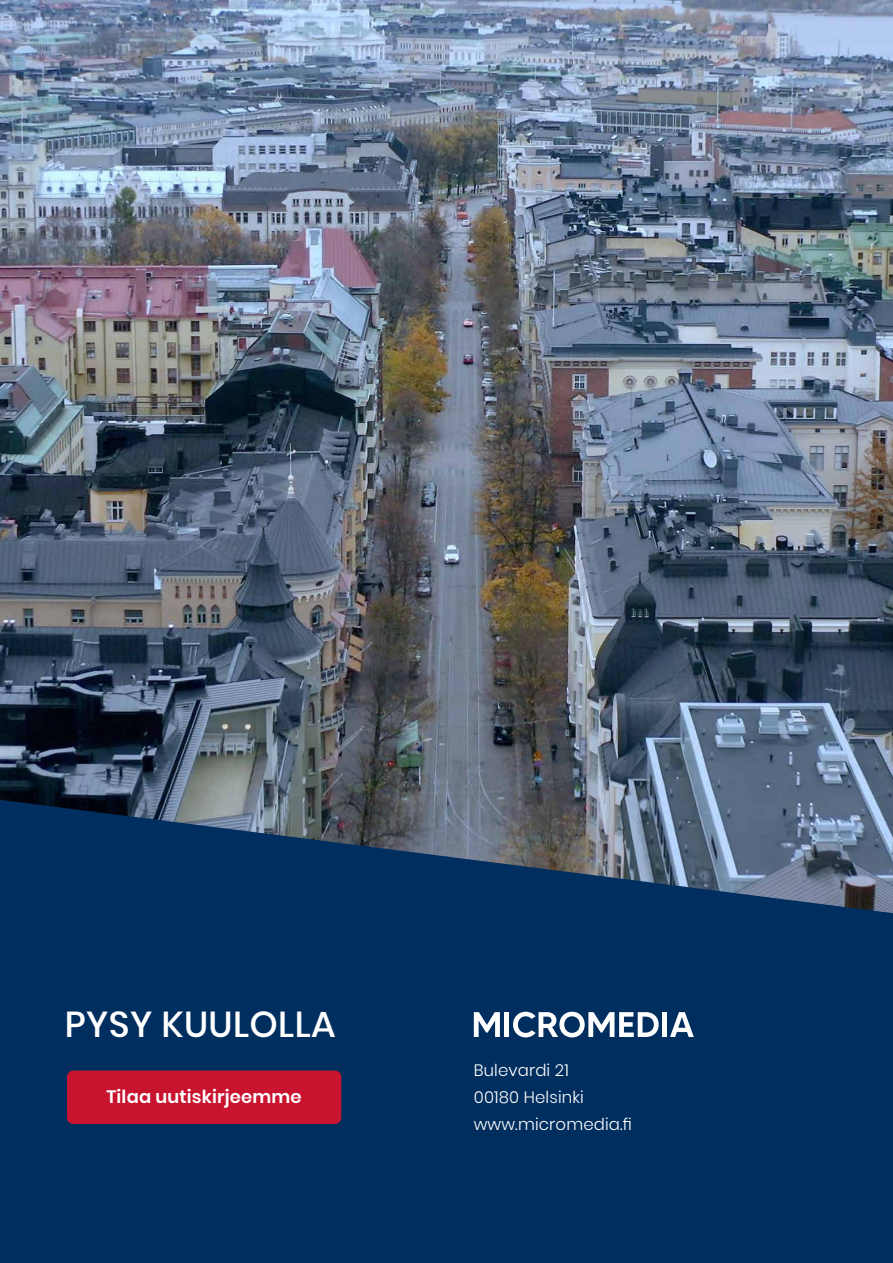
<style>
.page{position:relative;width:893px;height:1263px;background:#fff}
.page>*{position:absolute;margin:0;border:0;box-sizing:border-box;transform-origin:0 0}
.t1{font:500 36px "Poppins";letter-spacing:.01em;color:#fff}
.t2{font:600 18px "Poppins";letter-spacing:.01em;color:#fff}
.t3{font:300 16.5px/27px "Poppins";letter-spacing:.01em;color:#fff}
</style>
<div class="page">
<div style="left:0;top:913px;width:893px;height:350px;background:#002e5f"></div>
<img style="left:0;top:0;width:893px;height:913px">
<svg style="left:474px;top:1012px;width:26px;height:25px"></svg>
<div style="left:504px;top:1012px;width:5px;height:25px;background:#fff"></div>
<svg style="left:513px;top:1012px;width:146px;height:25px"></svg>
<div style="left:662px;top:1012px;width:5px;height:25px;background:#fff"></div>
<svg style="left:670px;top:1012px;width:24px;height:25px"></svg>
<div style="left:67px;top:1070px;width:274px;height:54px;background:#c91430;border-radius:6px"></div>
<h1 class="t1" style="left:65px;top:1003px;width:272px">PYSY KUULOLLA</h1>
<p class="t2" style="left:106px;top:1086px;width:197px">Tilaa uutiskirjeemme</p>
<p class="t3" style="left:474px;top:1056px;width:160px">Bulevardi 21<br>00180 Helsinki www.micromedia.fi</p>
</div>
